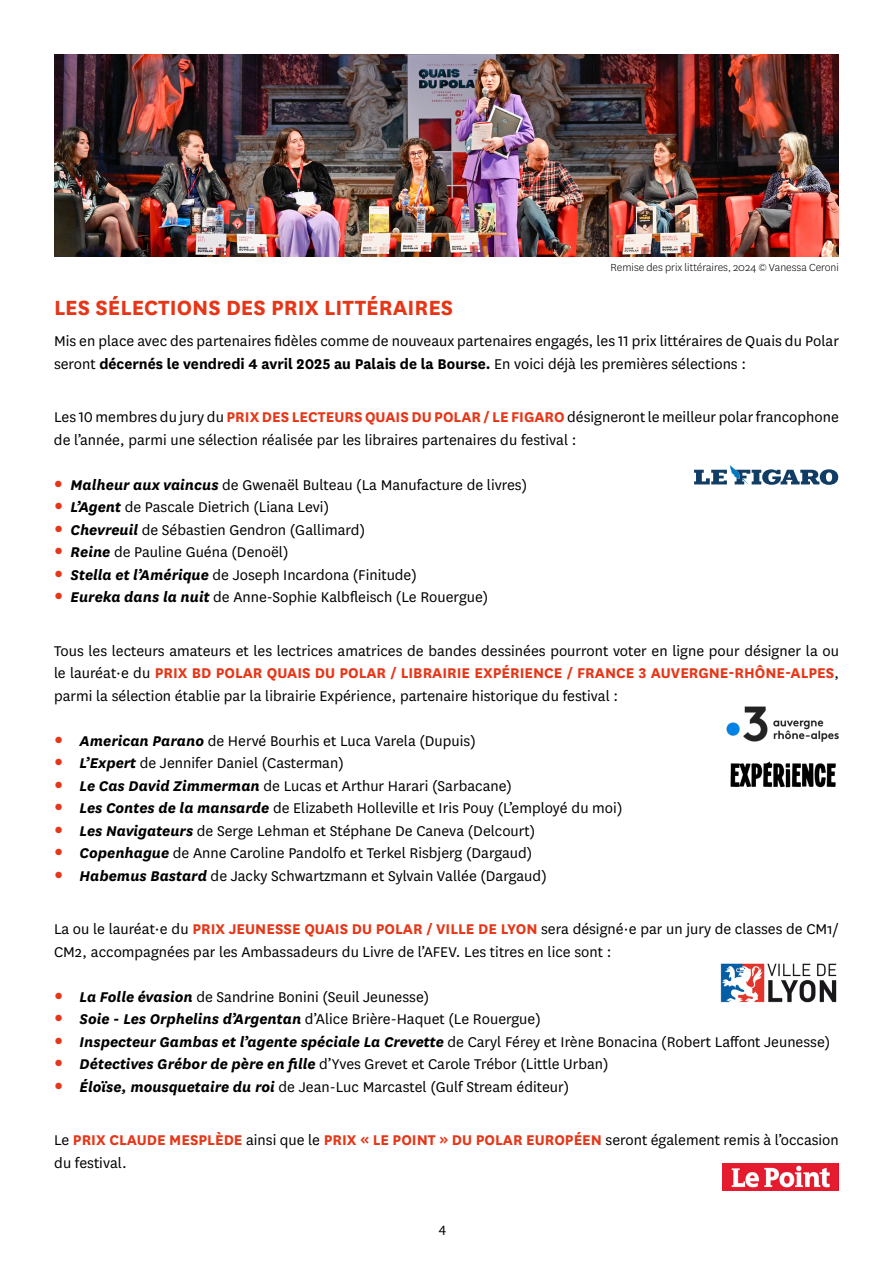
<style>
.page{position:relative;width:893px;height:1263px;background:#fff}
.page>*{position:absolute;margin:0;border:0;box-sizing:border-box;transform-origin:0 0}
.t1{font:700 24px "National";color:#e63618}
.t2{font:16.5px/22.5px "National";color:#000}
.t3{font:15px "National";color:#000}
.t4{font:300 12px "National";color:#000}
.s1{font-weight:700}
.s2{font-weight:700;color:#e63618}
.s3{font-weight:700;font-style:italic}
</style>
<div class="page">
<img style="left:54px;top:54px;width:785px;height:202px">
<svg style="left:694px;top:465px;width:144px;height:20px"></svg>
<img style="left:730px;top:761px;width:106px;height:27px">
<img style="left:726px;top:706px;width:113px;height:36px">
<img style="left:720px;top:963px;width:117px;height:40px">
<img style="left:722px;top:1163px;width:117px;height:27px">
<p class="t4" style="left:611px;top:260px;width:230px">Remise des prix littéraires, 2024 © Vanessa Ceroni</p>
<h1 class="t1" style="left:54px;top:291px;width:401px">LES SÉLECTIONS DES PRIX LITTÉRAIRES</h1>
<p class="t2" style="left:54px;top:329px;width:786px">Mis en place avec des partenaires fidèles comme de nouveaux partenaires engagés, les 11 prix littéraires de Quais du Polar seront <span class="s1">décernés le vendredi 4 avril 2025 au Palais de la Bourse.</span> En voici déjà les premières sélections :</p>
<p class="t2" style="left:54px;top:405px;width:786px">Les 10 membres du jury du <span class="s2">PRIX DES LECTEURS QUAIS DU POLAR / LE FIGARO</span> désigneront le meilleur polar francophone de l’année, parmi une sélection réalisée par les libraires partenaires du festival :</p>
<p class="t2" style="left:71px;top:473px;width:458px"><span class="s3">Malheur aux vaincus</span> de Gwenaël Bulteau (La Manufacture de livres)<br><span class="s3">L’Agent</span> de Pascale Dietrich (Liana Levi)<br><span class="s3">Chevreuil</span> de Sébastien Gendron (Gallimard)<br><span class="s3">Reine</span> de Pauline Guéna (Denoël)<br><span class="s3">Stella et l’Amérique</span> de Joseph Incardona (Finitude)<br><span class="s3">Eureka dans la nuit</span> de Anne-Sophie Kalbfleisch (Le Rouergue)</p>
<p class="t2" style="left:54px;top:639px;width:786px;text-align:justify">Tous les lecteurs amateurs et les lectrices amatrices de bandes dessinées pourront voter en ligne pour désigner la ou le lauréat·e du <span class="s2">PRIX BD POLAR QUAIS DU POLAR / LIBRAIRIE EXPÉRIENCE / FRANCE 3 AUVERGNE-RHÔNE-ALPES</span>, parmi la sélection établie par la librairie Expérience, partenaire historique du festival :</p>
<p class="t2" style="left:80px;top:729px;width:544px"><span class="s3">American Parano</span> de Hervé Bourhis et Luca Varela (Dupuis)<br><span class="s3">L’Expert</span> de Jennifer Daniel (Casterman)<br><span class="s3">Le Cas David Zimmerman</span> de Lucas et Arthur Harari (Sarbacane)<br><span class="s3">Les Contes de la mansarde</span> de Elizabeth Holleville et Iris Pouy (L’employé du moi)<br><span class="s3">Les Navigateurs</span> de Serge Lehman et Stéphane De Caneva (Delcourt)<br><span class="s3">Copenhague</span> de Anne Caroline Pandolfo et Terkel Risbjerg (Dargaud)<br><span class="s3">Habemus Bastard</span> de Jacky Schwartzmann et Sylvain Vallée (Dargaud)</p>
<p class="t2" style="left:54px;top:917px;width:785px">La ou le lauréat·e du <span class="s2">PRIX JEUNESSE QUAIS DU POLAR / VILLE DE LYON</span> sera désigné·e par un jury de classes de CM1/<br>CM2, accompagnées par les Ambassadeurs du Livre de l’AFEV. Les titres en lice sont :</p>
<p class="t2" style="left:80px;top:985px;width:752px"><span class="s3">La Folle évasion</span> de Sandrine Bonini (Seuil Jeunesse)<br><span class="s3">Soie - Les Orphelins d’Argentan</span> d’Alice Brière-Haquet (Le Rouergue)<br><span class="s3">Inspecteur Gambas et l’agente spéciale La Crevette</span> de Caryl Férey et Irène Bonacina (Robert Laffont Jeunesse)<br><span class="s3">Détectives Grébor de père en fille</span> d’Yves Grevet et Carole Trébor (Little Urban)<br><span class="s3">Éloïse, mousquetaire du roi</span> de Jean-Luc Marcastel (Gulf Stream éditeur)</p>
<p class="t2" style="left:54px;top:1128px;width:786px">Le <span class="s2">PRIX CLAUDE MESPLÈDE</span> ainsi que le <span class="s2">PRIX « LE POINT » DU POLAR EUROPÉEN</span> seront également remis à l’occasion du festival.</p>
<p class="t3" style="left:439px;top:1219px;width:9px">4</p>
</div>
